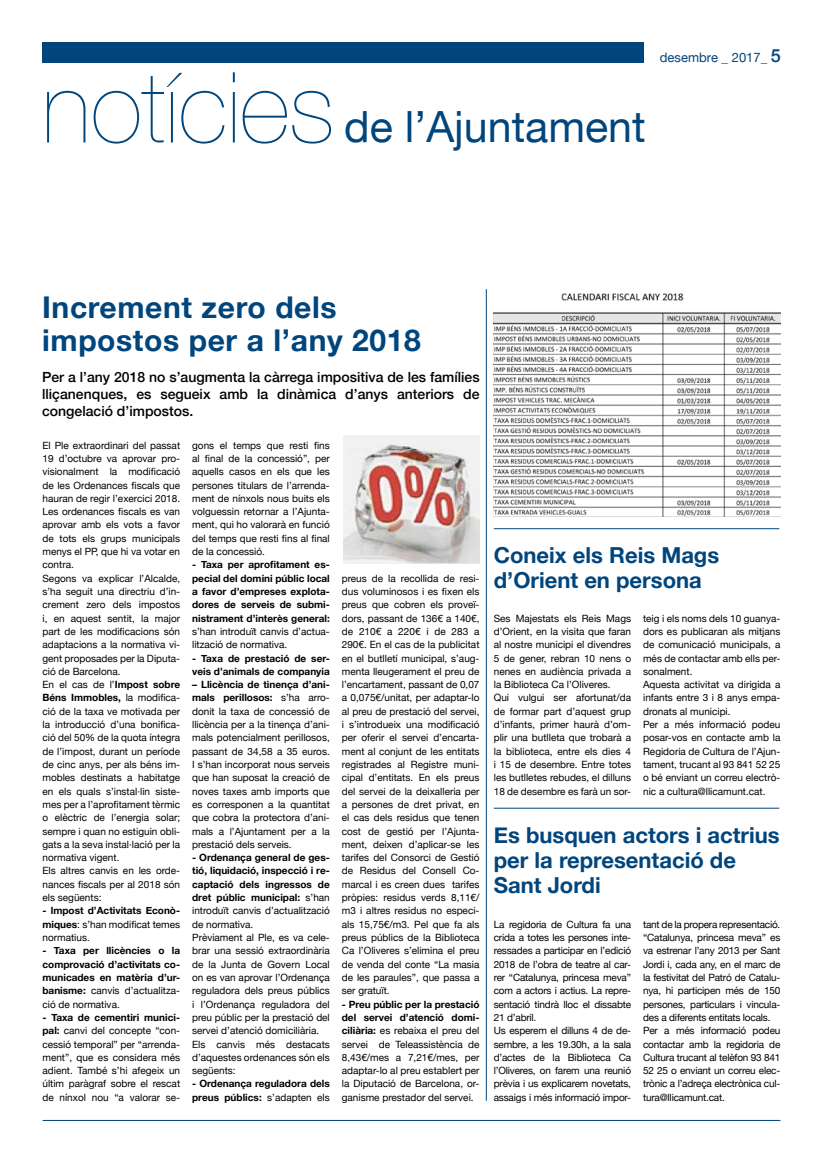
<style>
.page{position:relative;width:823px;height:1163px;background:#fff}
.page>*{position:absolute;margin:0;border:0;box-sizing:border-box;transform-origin:0 0}
.t1{font:200 98.2px "Helvetica Neue";color:#00457c}
.t2{font:43px "Helvetica Neue";color:#00457c}
.t3{font:700 30px/33px "Helvetica Neue";letter-spacing:.02em;color:#00457c}
.t4{font:700 22px/25px "Helvetica Neue";color:#00457c}
.t5{font:500 14px/16.8px "Helvetica Neue";color:#000;text-align:justify}
.t6{font:13px "Helvetica Neue";color:#00457c}
.t7{font:10px/13.3px "Helvetica Neue";color:#000}
.t8{font:10px/13.3px "Helvetica Neue";letter-spacing:-.02em;color:#000}
.t9{font:700 10px/13.3px "Helvetica Neue";color:#000;text-align:justify}
.s1{font-weight:500;font-size:18px}
.s2{font-weight:700}
.s3{font-weight:400}
</style>
<div class="page">
<div style="left:43px;top:43px;width:600px;height:20px;background:#00457c"></div>
<hr style="left:43px;top:1119px;width:737px;height:1px;background:#00457c">
<hr style="left:486px;top:289px;width:1px;height:811px;background:#00457c">
<hr style="left:493px;top:807px;width:285px;height:1px;background:#00457c">
<img style="left:493px;top:293px;width:287px;height:223px">
<img style="left:343px;top:435px;width:136px;height:128px">
<hr style="left:493px;top:528px;width:285px;height:1px;background:#00457c">
<h1 class="t1" style="left:42px;top:31px;width:294px">notícies</h1>
<h2 class="t2" style="left:344px;top:96px;width:303px">de l’Ajuntament</h2>
<h3 class="t6" style="left:659px;top:48px;width:122px">desembre _ 2017_ <span class="s1">5</span></h3>
<h3 class="t3" style="left:42px;top:292px;width:380px">Increment zero dels impostos per a l’any 2018</h3>
<h3 class="t5" style="left:42px;top:368px;width:438px">Per a l’any 2018 no s’augmenta la càrrega impositiva de les famílies lliçanenques, es segueix amb la dinàmica d’anys anteriors de congelació d’impostos.</h3>
<p class="t7" style="left:42px;top:439px;width:139px">El Ple extraordinari del passat<br>19 d’octubre va aprovar pro&shy;visionalment la modificació de les Ordenances fiscals que hauran de regir l’exercici 2018.<br>Les ordenances fiscals es van aprovar amb els vots a favor de tots els grups municipals menys el PP, que hi va votar en contra.<br>Segons va explicar l’Alcalde, s’ha seguit una directriu d’in&shy;crement zero dels impostos i, en aquest sentit, la major part de les modificacions són adaptacions a la normativa vi&shy;gent proposades per la Diputa&shy;ció de Barcelona.<br>En el cas de l’<span class="s2">Impost sobre<br>Béns Immobles,</span> la modifica&shy;ció de la taxa ve motivada per la introducció d’una bonifica&shy;ció del 50% de la quota íntegra de l’impost, durant un període de cinc anys, per als béns im&shy;mobles destinats a habitatge en els quals s’instal·lin siste&shy;mes per a l’aprofitament tèrmic o elèctric de l’energia solar; sempre i quan no estiguin obli&shy;gats a la seva instal·lació per la normativa vigent.<br>Els altres canvis en les orde&shy;nances fiscals per al 2018 són els següents:</p>
<p class="t9" style="left:42px;top:904px;width:139px">- lmpost d’Activitats Econò&shy;miques<span class="s3">: s’han modificat temes normatius.</span></p>
<p class="t9" style="left:42px;top:944px;width:139px">- Taxa per llicències o la comprovació d’activitats co&shy;municades en matèria d’ur&shy;banisme: <span class="s3">canvis d’actualitza&shy;ció de normativa.</span></p>
<p class="t7" style="left:42px;top:1011px;width:139px;text-align:justify"><span class="s2">- Taxa de cementiri munici&shy;pal:</span> canvi del concepte “con&shy;cessió temporal” per “arrenda&shy;ment”, que es considera més adient. També s’hi afegeix un últim paràgraf sobre el rescat de nínxol nou “a valorar se-</p>
<p class="t7" style="left:192px;top:439px;width:139px;text-align:justify">gons el temps que resti fins al final de la concessió”, per aquells casos en els que les persones titulars de l’arrenda&shy;ment de nínxols nous buits els volguessin retornar a l’Ajunta&shy;ment, qui ho valorarà en funció del temps que resti fins al final de la concessió.</p>
<p class="t9" style="left:192px;top:558px;width:139px">- Taxa per aprofitament es&shy;pecial del domini públic local a favor d’empreses explota&shy;dores de serveis de submi&shy;nistrament d’interès general:</p>
<p class="t7" style="left:192px;top:625px;width:139px">s’han introduït canvis d’actua&shy;lització de normativa.</p>
<p class="t9" style="left:192px;top:651px;width:139px">- Taxa de prestació de ser&shy;veis d’animals de companyia</p>
<p class="t7" style="left:192px;top:678px;width:139px;text-align:justify"><span class="s2">– Llicència de tinença d’ani&shy;mals perillosos:</span> s’ha arro&shy;donit la taxa de concessió de llicència per a la tinença d’ani&shy;mals potencialment perillosos, passant de 34,58 a 35 euros.<br>I s’han incorporat nous serveis que han suposat la creació de noves taxes amb imports que es corresponen a la quantitat que cobra la protectora d’ani&shy;mals a l’Ajuntament per a la prestació dels serveis.</p>
<p class="t7" style="left:192px;top:851px;width:139px"><span class="s2">- Ordenança general de ges&shy;tió, liquidació, inspecció i re&shy;captació dels ingressos de dret públic municipal:</span> s’han introduït canvis d’actualització de normativa.<br>Prèviament al Ple, es va cele&shy;brar una sessió extraordinària de la Junta de Govern Local on es van aprovar l’Ordenança reguladora dels preus públics i l’Ordenança reguladora del preu públic per la prestació del servei d’atenció domiciliària.<br>Els canvis més destacats d’aquestes ordenances són els següents:</p>
<p class="t9" style="left:192px;top:1077px;width:139px">- Ordenança reguladora dels preus públics: <span class="s3">s’adapten els</span></p>
<p class="t7" style="left:341px;top:572px;width:139px;text-align:justify">preus de la recollida de resi&shy;dus voluminosos i es fixen els preus que cobren els proveï&shy;dors, passant de 136€ a 140€, de 210€ a 220€ i de 283 a 290€. En el cas de la publicitat en el butlletí municipal, s’aug&shy;menta lleugerament el preu de l’encartament, passant de 0,07 a 0,075€/unitat, per adaptar-lo al preu de prestació del servei, i s’introdueix una modificació per oferir el servei d’encarta&shy;ment al conjunt de les entitats registrades al Registre muni&shy;cipal d’entitats. En els preus del servei de la deixalleria per a persones de dret privat, en el cas dels residus que tenen cost de gestió per l’Ajunta&shy;ment, deixen d’aplicar-se les tarifes del Consorci de Gestió de Residus del Consell Co&shy;marcal i es creen dues tarifes pròpies: residus verds 8,11€/ m3 i altres residus no especi&shy;als 15,75€/m3. Pel que fa als preus públics de la Biblioteca Ca l’Oliveres s’elimina el preu de venda del conte “La masia de les paraules”, que passa a ser gratuït.</p>
<p class="t7" style="left:341px;top:997px;width:139px;text-align:justify"><span class="s2">- Preu públic per la prestació del servei d’atenció domi&shy;ciliària:</span> es rebaixa el preu del servei de Teleassistència de 8,43€/mes a 7,21€/mes, per adaptar-lo al preu establert per la Diputació de Barcelona, or&shy;ganisme prestador del servei.</p>
<h3 class="t4" style="left:493px;top:543px;width:227px">Coneix els Reis Mags d’Orient en persona</h3>
<p class="t7" style="left:493px;top:612px;width:139px">Ses Majestats els Reis Mags d’Orient, en la visita que faran al nostre municipi el divendres<br>5 de gener, rebran 10 nens o nenes en audiència privada a la Biblioteca Ca l’Oliveres.<br>Qui vulgui ser afortunat/da de formar part d’aquest grup d’infants, primer haurà d’om&shy;plir una butlleta que trobarà a la biblioteca, entre els dies 4 i 15 de desembre. Entre totes les butlletes rebudes, el dilluns<br>18 de desembre es farà un sor-</p>
<p class="t7" style="left:642px;top:612px;width:139px">teig i els noms dels 10 guanya&shy;dors es publicaran als mitjans de comunicació municipals, a més de contactar amb ells per&shy;sonalment.<br>Aquesta activitat va dirigida a infants entre 3 i 8 anys empa&shy;dronats al municipi.<br>Per a més informació podeu posar-vos en contacte amb la<br>Regidoria de Cultura de l’Ajun&shy;tament, trucant al 93 841 52 25 o bé enviant un correu electrò&shy;nic a cultura@llicamunt.cat.</p>
<h3 class="t4" style="left:493px;top:822px;width:287px">Es busquen actors i actrius per la representació de<br>Sant Jordi</h3>
<p class="t8" style="left:493px;top:917px;width:139px">La regidoria de Cultura fa una crida a totes les persones inte&shy;ressades a participar en l’edició<br>2018 de l’obra de teatre al car&shy;rer “Catalunya, princesa meva” com a actors i actius. La repre&shy;sentació tindrà lloc el dissabte<br>21 d’abril.<br>Us esperem el dilluns 4 de de&shy;sembre, a les 19.30h, a la sala d’actes de la Biblioteca Ca l’Oliveres, on farem una reunió prèvia i us explicarem novetats, assaigs i més informació impor-</p>
<p class="t8" style="left:642px;top:917px;width:139px">tant de la propera representació. “Catalunya, princesa meva” es va estrenar l’any 2013 per Sant<br>Jordi i, cada any, en el marc de la festivitat del Patró de Catalu&shy;nya, hi participen més de 150 persones, particulars i vincula&shy;des a diferents entitats locals.<br>Per a més informació podeu contactar amb la regidoria de<br>Cultura trucant al telèfon 93 841<br>52 25 o enviant un correu elec&shy;trònic a l’adreça electrònica cul&shy;tura@llicamunt.cat.</p>
</div>
